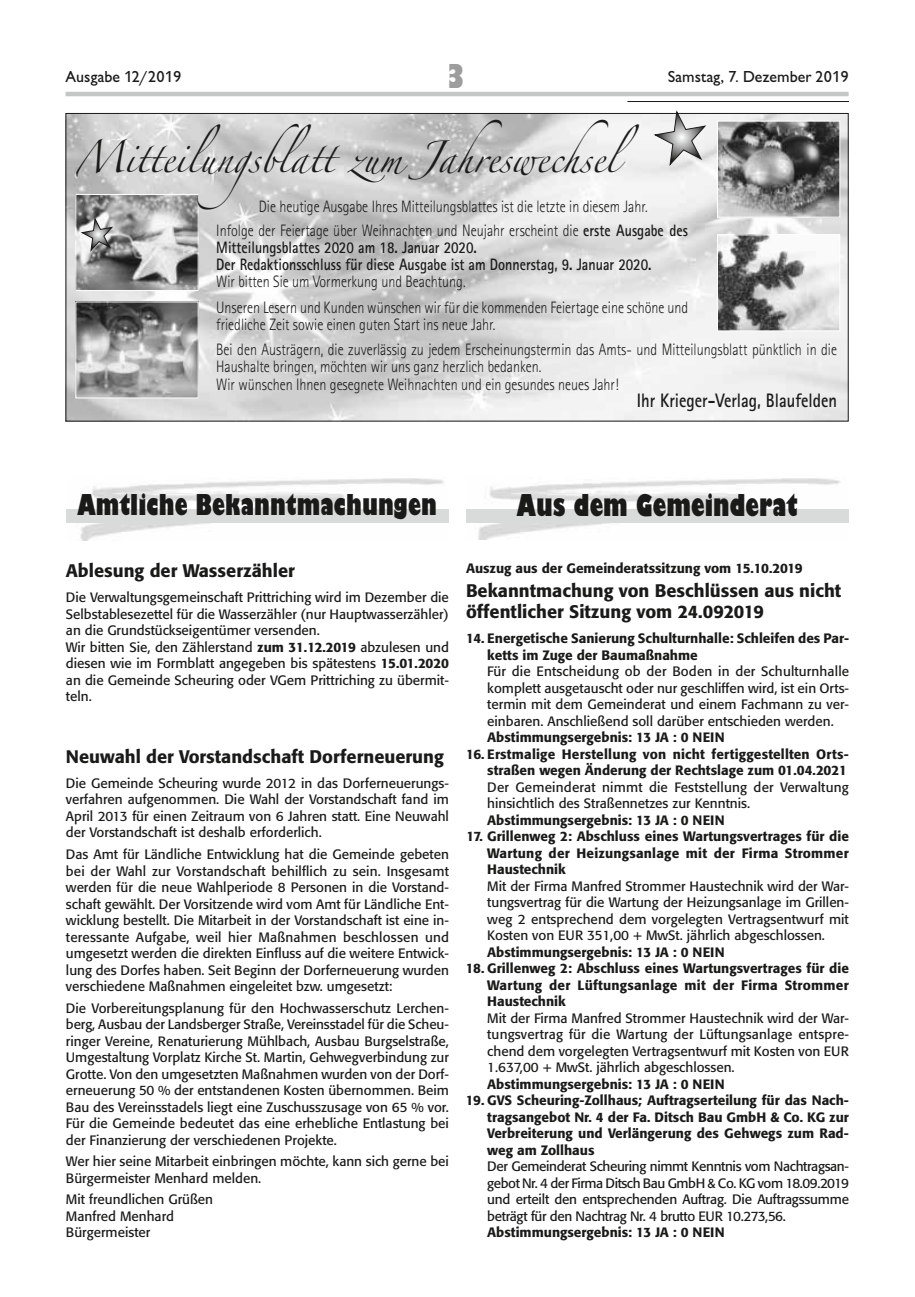
<style>
.page{position:relative;width:915px;height:1297px;background:#fff}
.page>*{position:absolute;margin:0;border:0;box-sizing:border-box;transform-origin:0 0}
.t1{font:800 condensed 36px "Giltus T";color:#9c9d9d}
.t2{font:800 condensed 33px "Giltus T";color:#1a1a18}
.t3{font:800 condensed 31.5px "Giltus T";color:#1a1a18}
.t4{font:28.5px "Zapfino";color:#1a1a18;scale:.91 1}
.t5{font:700 19.5px "Agfa Rotis Sans Serif";color:#1a1a18;scale:.85 1}
.t6{font:500 18px/21px "Formata";color:#1a1a18}
.t7{font:300 16.5px/25.7px "Agfa Rotis Sans Serif";color:#1a1a18;scale:.85 1}
.t8{font:700 16.5px/17.1px "Agfa Rotis Sans Serif";color:#1a1a18;scale:.85 1}
.t9{font:500 16.5px "Giltus T";color:#1a1a18}
.t10{font:13.5px/16.5px "Formata";color:#1a1a18;text-align:justify}
.t11{font:500 13.5px/16.5px "Formata";color:#1a1a18;text-align:justify}
.s1{font-weight:700}
.s2{font-weight:500}
</style>
<div class="page">
<hr style="left:65px;top:92px;width:783px;height:4px;background:#c5c6c6">
<hr style="left:627px;top:101px;width:221px;height:1px;background:#1a1a18">
<img style="left:68px;top:478px;width:381px;height:63px">
<div style="left:66px;top:509px;width:382px;height:13px;background:#d9dada"></div>
<img style="left:466px;top:478px;width:382px;height:61px">
<div style="left:466px;top:509px;width:382px;height:13px;background:#d9dada"></div>
<img style="left:67px;top:115px;width:779px;height:304px">
<img style="left:77px;top:196px;width:119px;height:93px">
<div style="left:75px;top:194px;width:123px;height:97px;border:1px solid #fff"></div>
<img style="left:77px;top:304px;width:119px;height:92px">
<div style="left:75px;top:302px;width:123px;height:96px;border:1px solid #fff"></div>
<img style="left:718px;top:123px;width:119px;height:93px">
<div style="left:716px;top:121px;width:123px;height:97px;border:1px solid #fff"></div>
<svg style="left:80px;top:216px;width:34px;height:37px"></svg>
<svg style="left:652px;top:110px;width:54px;height:57px"></svg>
<img style="left:718px;top:236px;width:119px;height:93px">
<div style="left:716px;top:234px;width:123px;height:97px;border:1px solid #fff"></div>
<p class="t9" style="left:65px;top:67px;width:117px">Ausgabe 12/2019</p>
<h1 class="t1" style="left:447px;top:55px;width:19px">3</h1>
<p class="t9" style="left:667px;top:67px;width:182px">Samstag, 7. Dezember 2019</p>
<h3 class="t4" style="left:75px;top:146px;width:620px">Mitteilungsblatt zum Jahreswechsel</h3>
<p class="t7" style="left:216px;top:195px;width:556px;line-height:23.5px;text-align:center">Die heutige Ausgabe Ihres Mitteilungsblattes ist die letzte in diesem Jahr.<br>Infolge der Feiertage über Weihnachten und Neujahr erscheint die <span class="s1">erste Ausgabe des</span></p>
<p class="t8" style="left:216px;top:238px;width:513px">Mitteilungsblattes 2020 am 18. Januar 2020.<br>Der Redaktionsschluss für diese Ausgabe ist am Donnerstag, 9. Januar 2020.</p>
<p class="t7" style="left:216px;top:269px;width:556px">Wir bitten Sie um Vormerkung und Beachtung.<br>Unseren Lesern und Kunden wünschen wir für die kommenden Feiertage eine schöne und</p>
<p class="t7" style="left:216px;top:311px;width:731px">friedliche Zeit sowie einen guten Start ins neue Jahr.<br>Bei den Austrägern, die zuverlässig zu jedem Erscheinungstermin das Amts- und Mitteilungsblatt pünktlich in die</p>
<p class="t7" style="left:216px;top:358px;width:474px;line-height:17.1px">Haushalte bringen, möchten wir uns ganz herzlich bedanken.<br>Wir wünschen Ihnen gesegnete Weihnachten und ein gesundes neues Jahr!</p>
<h3 class="t5" style="left:636px;top:388px;width:237px">Ihr Krieger-Verlag, Blaufelden</h3>
<h3 class="t3" style="left:78px;top:486px;width:360px">Amtliche Bekanntmachungen</h3>
<h2 class="t2" style="left:516px;top:486px;width:282px">Aus dem Gemeinderat</h2>
<h3 class="t6" style="left:66px;top:560px;width:230px">Ablesung der Wasserzähler</h3>
<p class="t10" style="left:66px;top:589px;width:384px;text-align:left">Die Verwaltungsgemeinschaft Prittriching wird im Dezember die Selbstablesezettel für die Wasserzähler (nur Hauptwasserzähler) an die Grundstückseigentümer versenden.<br>Wir bitten Sie, den Zählerstand <span class="s2">zum 31.12.2019</span> abzulesen und diesen wie im Formblatt angegeben bis spätestens <span class="s2">15.01.2020 </span>an die Gemeinde Scheuring oder VGem Prittriching zu übermit&shy;teln.</p>
<h3 class="t6" style="left:66px;top:746px;width:379px">Neuwahl der Vorstandschaft Dorferneuerung</h3>
<p class="t10" style="left:66px;top:775px;width:384px">Die Gemeinde Scheuring wurde 2012 in das Dorferneuerungs&shy;verfahren aufgenommen. Die Wahl der Vorstandschaft fand im April 2013 für einen Zeitraum von 6 Jahren statt. Eine Neuwahl der Vorstandschaft ist deshalb erforderlich.</p>
<p class="t10" style="left:66px;top:846px;width:384px">Das Amt für Ländliche Entwicklung hat die Gemeinde gebeten bei der Wahl zur Vorstandschaft behilflich zu sein. Insgesamt werden für die neue Wahlperiode 8 Personen in die Vorstand&shy;schaft gewählt. Der Vorsitzende wird vom Amt für Ländliche Ent&shy;wicklung bestellt. Die Mitarbeit in der Vorstandschaft ist eine in&shy;teressante Aufgabe, weil hier Maßnahmen beschlossen und umgesetzt werden die direkten Einfluss auf die weitere Entwick&shy;lung des Dorfes haben. Seit Beginn der Dorferneuerung wurden verschiedene Maßnahmen eingeleitet bzw. umgesetzt:</p>
<p class="t10" style="left:66px;top:999px;width:384px">Die Vorbereitungsplanung für den Hochwasserschutz Lerchen&shy;berg, Ausbau der Landsberger Straße, Vereinsstadel für die Scheu&shy;ringer Vereine, Renaturierung Mühlbach, Ausbau Burgselstraße, Umgestaltung Vorplatz Kirche St. Martin, Gehwegverbindung zur Grotte. Von den umgesetzten Maßnahmen wurden von der Dorf&shy;erneuerung 50 % der entstandenen Kosten übernommen. Beim Bau des Vereinsstadels liegt eine Zuschusszusage von 65 % vor.<br>Für die Gemeinde bedeutet das eine erhebliche Entlastung bei der Finanzierung der verschiedenen Projekte.</p>
<p class="t10" style="left:66px;top:1153px;width:384px">Wer hier seine Mitarbeit einbringen möchte, kann sich gerne bei<br>Bürgermeister Menhard melden.</p>
<p class="t10" style="left:66px;top:1191px;width:149px;text-align:left">Mit freundlichen Grüßen<br>Manfred Menhard<br>Bürgermeister</p>
<p class="t11" style="left:466px;top:560px;width:338px">Auszug aus der Gemeinderatssitzung vom 15.10.2019</p>
<h3 class="t6" style="left:466px;top:580px;width:376px">Bekanntmachung von Beschlüssen aus nicht öffentlicher Sitzung vom 24.092019</h3>
<p class="t11" style="left:487px;top:630px;width:363px;text-indent:-21px">14. Energetische Sanierung Schulturnhalle: Schleifen des Par&shy;ketts im Zuge der Baumaßnahme</p>
<p class="t10" style="left:487px;top:663px;width:363px">Für die Entscheidung ob der Boden in der Schulturnhalle komplett ausgetauscht oder nur geschliffen wird, ist ein Orts&shy;termin mit dem Gemeinderat und einem Fachmann zu ver&shy;einbaren. Anschließend soll darüber entschieden werden.</p>
<p class="t11" style="left:487px;top:729px;width:239px">Abstimmungsergebnis: 13 JA : 0 NEIN</p>
<p class="t11" style="left:466px;top:746px;width:384px;text-align:right">16. Erstmalige Herstellung von nicht fertiggestellten Orts&shy;straßen wegen Änderung der Rechtslage zum 01.04.2021</p>
<p class="t10" style="left:487px;top:779px;width:363px">Der Gemeinderat nimmt die Feststellung der Verwaltung hinsichtlich des Straßennetzes zur Kenntnis.</p>
<p class="t11" style="left:487px;top:812px;width:239px">Abstimmungsergebnis: 13 JA : 0 NEIN</p>
<p class="t11" style="left:487px;top:828px;width:363px;text-indent:-21px">17. Grillenweg 2: Abschluss eines Wartungsvertrages für die Wartung der Heizungsanlage mit der Firma Strommer Haustechnik</p>
<p class="t10" style="left:487px;top:878px;width:363px">Mit der Firma Manfred Strommer Haustechnik wird der War&shy;tungsvertrag für die Wartung der Heizungsanlage im Grillen&shy;weg 2 entsprechend dem vorgelegten Vertragsentwurf mit Kosten von EUR 351,00 + MwSt. jährlich abgeschlossen.</p>
<p class="t11" style="left:487px;top:944px;width:239px">Abstimmungsergebnis: 13 JA : 0 NEIN</p>
<p class="t11" style="left:487px;top:960px;width:363px;text-indent:-21px">18. Grillenweg 2: Abschluss eines Wartungsvertrages für die Wartung der Lüftungsanlage mit der Firma Strommer Haustechnik</p>
<p class="t10" style="left:487px;top:1010px;width:363px">Mit der Firma Manfred Strommer Haustechnik wird der War&shy;tungsvertrag für die Wartung der Lüftungsanlage entspre&shy;chend dem vorgelegten Vertragsentwurf mit Kosten von EUR 1.637,00 + MwSt. jährlich abgeschlossen.</p>
<p class="t11" style="left:487px;top:1076px;width:239px">Abstimmungsergebnis: 13 JA : 0 NEIN</p>
<p class="t11" style="left:487px;top:1092px;width:363px;text-indent:-21px">19. GVS Scheuring-Zollhaus; Auftragserteilung für das Nach&shy;tragsangebot Nr. 4 der Fa. Ditsch Bau GmbH &amp; Co. KG zur Verbreiterung und Verlängerung des Gehwegs zum Rad&shy;weg am Zollhaus</p>
<p class="t10" style="left:487px;top:1158px;width:363px">Der Gemeinderat Scheuring nimmt Kenntnis vom Nachtragsan&shy;gebot Nr. 4 der Firma Ditsch Bau GmbH &amp; Co. KG vom 18.09.2019 und erteilt den entsprechenden Auftrag. Die Auftragssumme beträgt für den Nachtrag Nr. 4 brutto EUR 10.273,56.</p>
<p class="t11" style="left:487px;top:1224px;width:239px">Abstimmungsergebnis: 13 JA : 0 NEIN</p>
</div>
